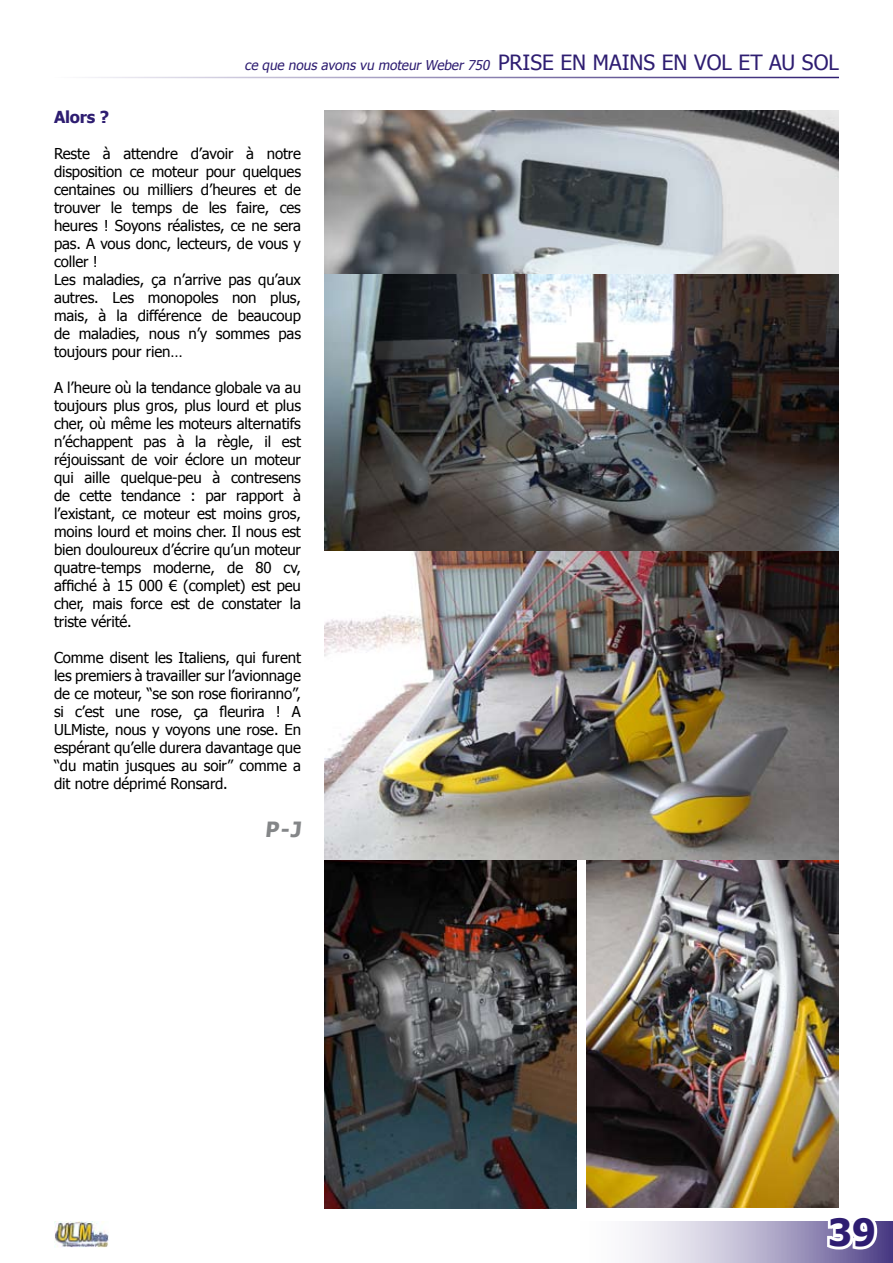
<style>
.page{position:relative;width:893px;height:1263px;background:#fff}
.page>*{position:absolute;margin:0;border:0;box-sizing:border-box;transform-origin:0 0}
.t1{font:700 37.5px "Tahoma";color:#2e1d71}
.t2{font:700 21px "Tahoma";color:#848688}
.t3{font:700 16.5px "Tahoma";letter-spacing:-.01em;color:#2e1d71}
.t4{font:15px/18px "Tahoma";letter-spacing:-.01em;color:#000;text-align:justify}
.t5{font:italic 13.5px "Tahoma";color:#2e1d71}
.s1{font-style:normal;font-size:21px}
</style>
<div class="page">
<img style="left:54px;top:1221px;width:55px;height:27px">
<svg style="left:633px;top:1221px;width:260px;height:42px;background:#bbb5d0"></svg>
<svg style="left:824px;top:1221px;width:57px;height:32px"></svg>
<hr style="left:54px;top:77px;width:785px;height:1px;background:#2e1d71">
<img style="left:325px;top:111px;width:514px;height:164px">
<img style="left:587px;top:860px;width:252px;height:347px">
<img style="left:325px;top:860px;width:252px;height:349px">
<img style="left:325px;top:275px;width:514px;height:276px">
<img style="left:325px;top:551px;width:514px;height:309px">
<p class="t5" style="left:244px;top:56px;width:596px">ce que nous avons vu moteur Weber 750 <span class="s1">P RI S E E N M A I N S E N VO L E T A U S O L</span></p>
<p class="t3" style="left:54px;top:106px;width:57px">Alors ?</p>
<p class="t4" style="left:54px;top:144px;width:249px;text-align:left">Reste à attendre d’avoir à notre disposition ce moteur pour quelques centaines ou milliers d’heures et de trouver le temps de les faire, ces heures ! Soyons réalistes, ce ne sera pas. A vous donc, lecteurs, de vous y coller !<br>Les maladies, ça n’arrive pas qu’aux autres. Les monopoles non plus, mais, à la différence de beaucoup de maladies, nous n’y sommes pas toujours pour rien…</p>
<p class="t4" style="left:54px;top:378px;width:249px">A l’heure où la tendance globale va au toujours plus gros, plus lourd et plus cher, où même les moteurs alternatifs n’échappent pas à la règle, il est réjouissant de voir éclore un moteur qui aille quelque-peu à contresens de cette tendance : par rapport à l’existant, ce moteur est moins gros, moins lourd et moins cher. Il nous est bien douloureux d’écrire qu’un moteur quatre-temps moderne, de 80 cv, affiché à 15 000 € (complet) est peu cher, mais force est de constater la triste vérité.</p>
<p class="t4" style="left:54px;top:648px;width:249px">Comme disent les Italiens, qui furent les premiers à travailler sur l’avionnage de ce moteur, “se son rose fioriranno”, si c’est une rose, ça fleurira ! A ULMiste, nous y voyons une rose. En espérant qu’elle durera davantage que “du matin jusques au soir” comme a dit notre déprimé Ronsard.</p>
<h2 class="t2" style="left:265px;top:814px;width:41px">P-J</h2>
<h1 class="t1" style="left:828px;top:1206px;width:49px">39</h1>
</div>
